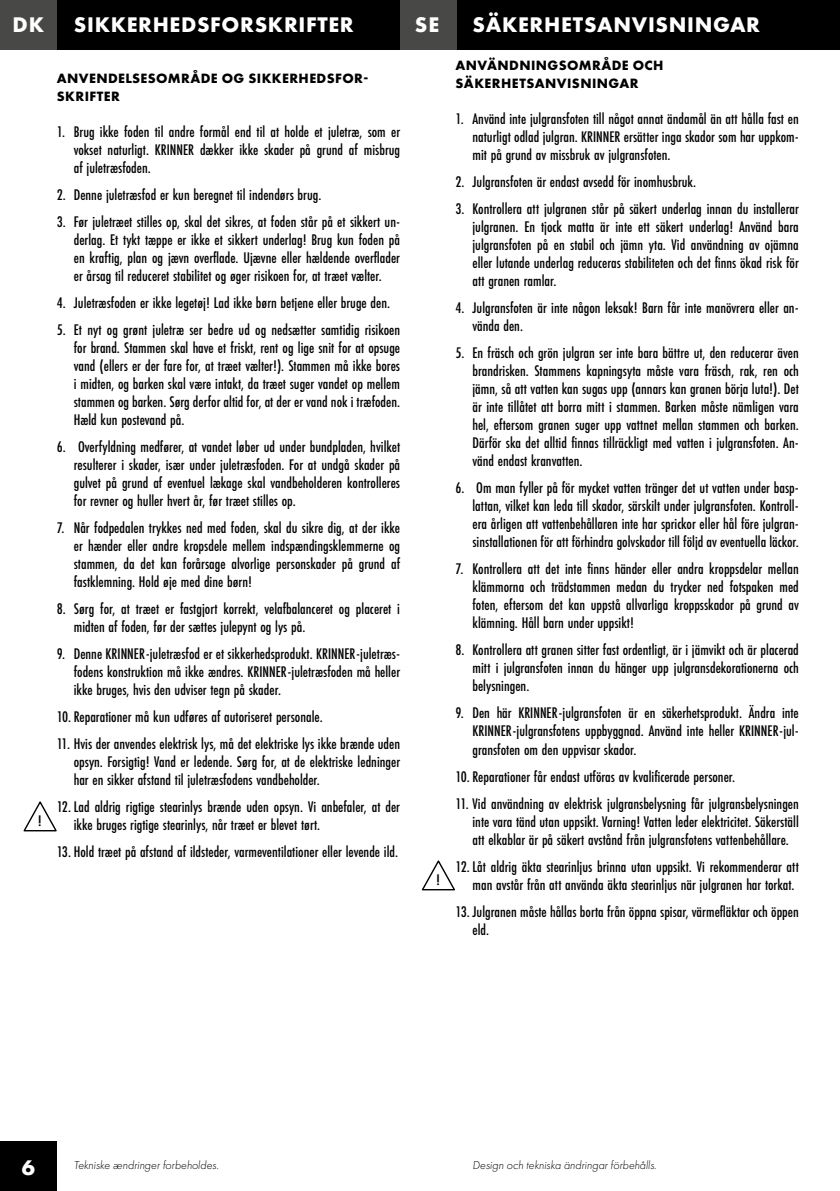
<style>
.page{position:relative;width:840px;height:1191px;background:#fff}
.page>*{position:absolute;margin:0;border:0;box-sizing:border-box;transform-origin:0 0}
.t1{font:700 22px "Futura PT";letter-spacing:.03em;color:#fff}
.t2{font:500 16px/18px "Futura PT Cond";color:#000;text-align:justify}
.t3{font:500 16px "Futura PT";color:#000}
.t4{font:700 14px/18px "Futura PT";letter-spacing:.03em;color:#000}
.t5{font:italic 300 12px "Futura PT";color:#000}
</style>
<div class="page">
<div style="left:57px;top:0;width:782px;height:49px;background:#000"></div>
<div style="left:0;top:0;width:57px;height:49px;background:#484847"></div>
<div style="left:0;top:1141px;width:57px;height:50px;background:#000"></div>
<div style="left:400px;top:0;width:56px;height:49px;background:#484847"></div>
<svg style="left:421px;top:860px;width:34px;height:31px"></svg>
<svg style="left:23px;top:801px;width:34px;height:31px"></svg>
<h1 class="t1" style="left:13px;top:10px;width:33px">DK</h1>
<p class="t3" style="left:38px;top:811px;width:6px">!</p>
<h1 class="t1" style="left:74px;top:11px;width:281px">SIKKERHEDSFORSKRIFTER</h1>
<p class="t4" style="left:57px;top:69px;width:313px">ANVENDELSESOMRÅDE OG SIKKERHEDSFOR-<br>SKRIFTER</p>
<p class="t2" style="left:74px;top:123px;width:328px;text-indent:-17px">1. Brug ikke foden til andre formål end til at holde et juletræ, som er vokset naturligt. KRINNER dækker ikke skader på grund af misbrug af juletræsfoden.</p>
<p class="t2" style="left:57px;top:186px;width:266px">2. Denne juletræsfod er kun beregnet til indendørs brug.</p>
<p class="t2" style="left:74px;top:213px;width:328px;text-indent:-17px">3. Før juletræet stilles op, skal det sikres, at foden står på et sikkert un&shy;derlag. Et tykt tæppe er ikke et sikkert underlag! Brug kun foden på en kraftig, plan og jævn overflade. Ujævne eller hældende overflader er årsag til reduceret stabilitet og øger risikoen for, at træet vælter.</p>
<p class="t2" style="left:57px;top:294px;width:334px">4. Juletræsfoden er ikke legetøj! Lad ikke børn betjene eller bruge den.</p>
<p class="t2" style="left:74px;top:321px;width:328px;text-indent:-17px">5. Et nyt og grønt juletræ ser bedre ud og nedsætter samtidig risikoen for brand. Stammen skal have et friskt, rent og lige snit for at opsuge vand (ellers er der fare for, at træet vælter!). Stammen må ikke bores i midten, og barken skal være intakt, da træet suger vandet op mellem stammen og barken. Sørg derfor altid for, at der er vand nok i træfoden.<br>Hæld kun postevand på.</p>
<p class="t2" style="left:74px;top:438px;width:328px;text-indent:-17px">6. Overfyldning medfører, at vandet løber ud under bundpladen, hvilket resulterer i skader, især under juletræsfoden. For at undgå skader på gulvet på grund af eventuel lækage skal vandbeholderen kontrolleres for revner og huller hvert år, før træet stilles op.</p>
<p class="t2" style="left:74px;top:519px;width:328px;text-indent:-17px">7. Når fodpedalen trykkes ned med foden, skal du sikre dig, at der ikke er hænder eller andre kropsdele mellem indspændingsklemmerne og stammen, da det kan forårsage alvorlige personskader på grund af fastklemning. Hold øje med dine børn!</p>
<p class="t2" style="left:74px;top:600px;width:327px;text-indent:-17px">8. Sørg for, at træet er fastgjort korrekt, velafbalanceret og placeret i midten af foden, før der sættes julepynt og lys på.</p>
<p class="t2" style="left:74px;top:645px;width:327px;text-indent:-17px">9. Denne KRINNER-juletræsfod er et sikkerhedsprodukt. KRINNER-juletræs&shy;fodens konstruktion må ikke ændres. KRINNER-juletræsfoden må heller ikke bruges, hvis den udviser tegn på skader.</p>
<p class="t2" style="left:57px;top:708px;width:267px">10. Reparationer må kun udføres af autoriseret personale.</p>
<p class="t2" style="left:74px;top:735px;width:328px;text-indent:-17px">11. Hvis der anvendes elektrisk lys, må det elektriske lys ikke brænde uden opsyn. Forsigtig! Vand er ledende. Sørg for, at de elektriske ledninger har en sikker afstand til juletræsfodens vandbeholder.</p>
<p class="t2" style="left:74px;top:798px;width:327px;text-indent:-17px">12. Lad aldrig rigtige stearinlys brænde uden opsyn. Vi anbefaler, at der ikke bruges rigtige stearinlys, når træet er blevet tørt.</p>
<p class="t2" style="left:57px;top:843px;width:343px">13. Hold træet på afstand af ildsteder, varmeventilationer eller levende ild.</p>
<h1 class="t1" style="left:415px;top:10px;width:26px">SE</h1>
<p class="t3" style="left:436px;top:870px;width:6px">!</p>
<h1 class="t1" style="left:472px;top:11px;width:289px">SÄKERHETSANVISNINGAR</h1>
<p class="t4" style="left:455px;top:56px;width:209px">ANVÄNDNINGSOMRÅDE OCH<br>SÄKERHETSANVISNINGAR</p>
<p class="t2" style="left:472px;top:110px;width:327px;text-indent:-17px">1. Använd inte julgransfoten till något annat ändamål än att hålla fast en naturligt odlad julgran. KRINNER ersätter inga skador som har uppkom&shy;mit på grund av missbruk av julgransfoten.</p>
<p class="t2" style="left:455px;top:173px;width:242px">2. Julgransfoten är endast avsedd för inomhusbruk.</p>
<p class="t2" style="left:472px;top:200px;width:328px;text-indent:-17px">3. Kontrollera att julgranen står på säkert underlag innan du installerar julgranen. En tjock matta är inte ett säkert underlag! Använd bara julgransfoten på en stabil och jämn yta. Vid användning av ojämna eller lutande underlag reduceras stabiliteten och det finns ökad risk för att granen ramlar.</p>
<p class="t2" style="left:472px;top:299px;width:327px;text-indent:-17px">4. Julgransfoten är inte någon leksak! Barn får inte manövrera eller an&shy;vända den.</p>
<p class="t2" style="left:472px;top:344px;width:328px;text-indent:-17px">5. En fräsch och grön julgran ser inte bara bättre ut, den reducerar även brandrisken. Stammens kapningsyta måste vara fräsch, rak, ren och jämn, så att vatten kan sugas upp (annars kan granen börja luta!). Det är inte tillåtet att borra mitt i stammen. Barken måste nämligen vara hel, eftersom granen suger upp vattnet mellan stammen och barken.<br>Därför ska det alltid finnas tillräckligt med vatten i julgransfoten. An&shy;vänd endast kranvatten.</p>
<p class="t2" style="left:472px;top:479px;width:328px;text-indent:-17px">6. Om man fyller på för mycket vatten tränger det ut vatten under basp&shy;lattan, vilket kan leda till skador, särskilt under julgransfoten. Kontroll&shy;era årligen att vattenbehållaren inte har sprickor eller hål före julgran&shy;sinstallationen för att förhindra golvskador till följd av eventuella läckor.</p>
<p class="t2" style="left:472px;top:560px;width:327px;text-indent:-17px">7. Kontrollera att det inte finns händer eller andra kroppsdelar mellan klämmorna och trädstammen medan du trycker ned fotspaken med foten, eftersom det kan uppstå allvarliga kroppsskador på grund av klämning. Håll barn under uppsikt!</p>
<p class="t2" style="left:472px;top:641px;width:327px;text-indent:-17px">8. Kontrollera att granen sitter fast ordentligt, är i jämvikt och är placerad mitt i julgransfoten innan du hänger upp julgransdekorationerna och belysningen.</p>
<p class="t2" style="left:472px;top:704px;width:328px;text-indent:-17px">9. Den här KRINNER-julgransfoten är en säkerhetsprodukt. Ändra inte KRINNER-julgransfotens uppbyggnad. Använd inte heller KRINNER-jul&shy;gransfoten om den uppvisar skador.</p>
<p class="t2" style="left:455px;top:767px;width:281px">10. Reparationer får endast utföras av kvalificerade personer.</p>
<p class="t2" style="left:472px;top:794px;width:327px;text-indent:-17px">11. Vid användning av elektrisk julgransbelysning får julgransbelysningen inte vara tänd utan uppsikt. Varning! Vatten leder elektricitet. Säkerställ att elkablar är på säkert avstånd från julgransfotens vattenbehållare.</p>
<p class="t2" style="left:455px;top:857px;width:344px;text-align:right">12. Låt aldrig äkta stearinljus brinna utan uppsikt. Vi rekommenderar att man avstår från att använda äkta stearinljus när julgranen har torkat.</p>
<p class="t2" style="left:472px;top:902px;width:327px;text-indent:-17px">13. Julgranen måste hållas borta från öppna spisar, värmefläktar och öppen eld.</p>
<h1 class="t1" style="left:22px;top:1153px;width:15px">6</h1>
<p class="t5" style="left:74px;top:1158px;width:146px">Tekniske ændringer forbeholdes.</p>
<p class="t5" style="left:472px;top:1158px;width:185px">Design och tekniska ändringar förbehålls.</p>
</div>
